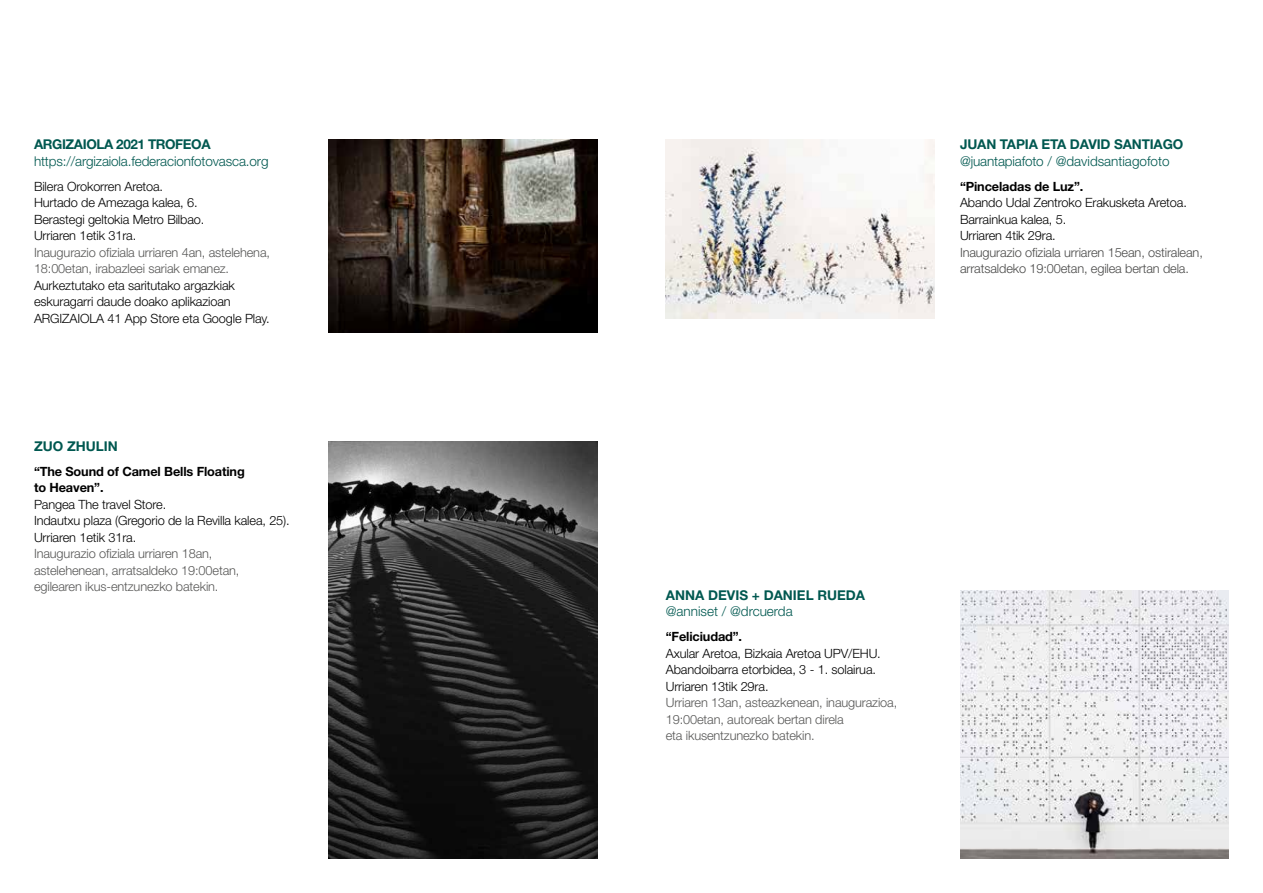
<style>
.page{position:relative;width:1263px;height:893px;background:#fff}
.page>*{position:absolute;margin:0;border:0;box-sizing:border-box;transform-origin:0 0}
.t1{font:300 13.5px "Helvetica Neue LT Std";letter-spacing:-.01em;color:#005850}
.t2{font:700 13.5px "Helvetica Neue LT Std";letter-spacing:-.01em;color:#005850}
.t3{font:700 13.5px "Helvetica Neue LT Std";letter-spacing:-.03em;color:#005850}
.t4{font:300 12.75px/16.5px "Helvetica Neue LT Std";letter-spacing:-.01em;color:#000}
.t5{font:300 12.75px/16.5px "Helvetica Neue LT Std";letter-spacing:-.01em;color:#575756}
.t6{font:300 12.75px/16.5px "Helvetica Neue LT Std";letter-spacing:-.01em;color:#4a4a49}
.t7{font:700 12.75px/16.5px "Helvetica Neue LT Std";letter-spacing:-.01em;color:#000}
</style>
<div class="page">
<img style="left:960px;top:590px;width:269px;height:269px">
<img style="left:328px;top:441px;width:269px;height:418px">
<img style="left:665px;top:140px;width:269px;height:179px">
<img style="left:328px;top:140px;width:269px;height:192px">
<p class="t3" style="left:34px;top:136px;width:178px">ARGIZAIOLA 2021 TROFEOA</p>
<p class="t1" style="left:34px;top:153px;width:236px">https://argizaiola.federacionfotovasca.org</p>
<p class="t4" style="left:34px;top:178px;width:172px">Bilera Orokorren Aretoa.<br>Hurtado de Amezaga kalea, 6.<br>Berastegi geltokia Metro Bilbao.<br>Urriaren 1etik 31ra.</p>
<p class="t5" style="left:34px;top:244px;width:238px">Inaugurazio ofiziala urriaren 4an, astelehena,<br>18:00etan, irabazleei sariak emanez.</p>
<p class="t4" style="left:34px;top:277px;width:237px">Aurkeztutako eta saritutako argazkiak eskuragarri daude doako aplikazioan<br>ARGIZAIOLA 41 App Store eta Google Play.</p>
<p class="t2" style="left:34px;top:437px;width:85px">ZUO ZHULIN</p>
<p class="t7" style="left:34px;top:463px;width:212px">“The Sound of Camel Bells Floating to Heaven”.</p>
<p class="t4" style="left:34px;top:496px;width:257px">Pangea The travel Store.<br>Indautxu plaza (Gregorio de la Revilla kalea, 25).<br>Urriaren 1etik 31ra.</p>
<p class="t5" style="left:34px;top:545px;width:207px">Inaugurazio ofiziala urriaren 18an, astelehenean, arratsaldeko 19:00etan, egilearen ikus-entzunezko batekin.</p>
<p class="t2" style="left:960px;top:136px;width:225px">JUAN TAPIA ETA DAVID SANTIAGO</p>
<p class="t1" style="left:960px;top:153px;width:211px">@juantapiafoto / @davidsantiagofoto</p>
<p class="t7" style="left:960px;top:178px;width:125px">“Pinceladas de Luz”.</p>
<p class="t4" style="left:960px;top:194px;width:228px">Abando Udal Zentroko Erakusketa Aretoa.<br>Barrainkua kalea, 5.<br>Urriaren 4tik 29ra.</p>
<p class="t6" style="left:960px;top:244px;width:244px">Inaugurazio ofiziala urriaren 15ean, ostiralean, arratsaldeko 19:00etan, egilea bertan dela.</p>
<p class="t2" style="left:666px;top:586px;width:201px">ANNA DEVIS + DANIEL RUEDA</p>
<p class="t1" style="left:666px;top:603px;width:128px">@anniset / @drcuerda</p>
<p class="t7" style="left:666px;top:628px;width:78px">“Feliciudad”.</p>
<p class="t4" style="left:666px;top:645px;width:216px">Axular Aretoa, Bizkaia Aretoa UPV/EHU.<br>Abandoibarra etorbidea, 3 - 1. solairua.<br>Urriaren 13tik 29ra.</p>
<p class="t5" style="left:666px;top:694px;width:233px">Urriaren 13an, asteazkenean, inaugurazioa,<br>19:00etan, autoreak bertan direla<br>eta ikusentzunezko batekin.</p>
</div>
